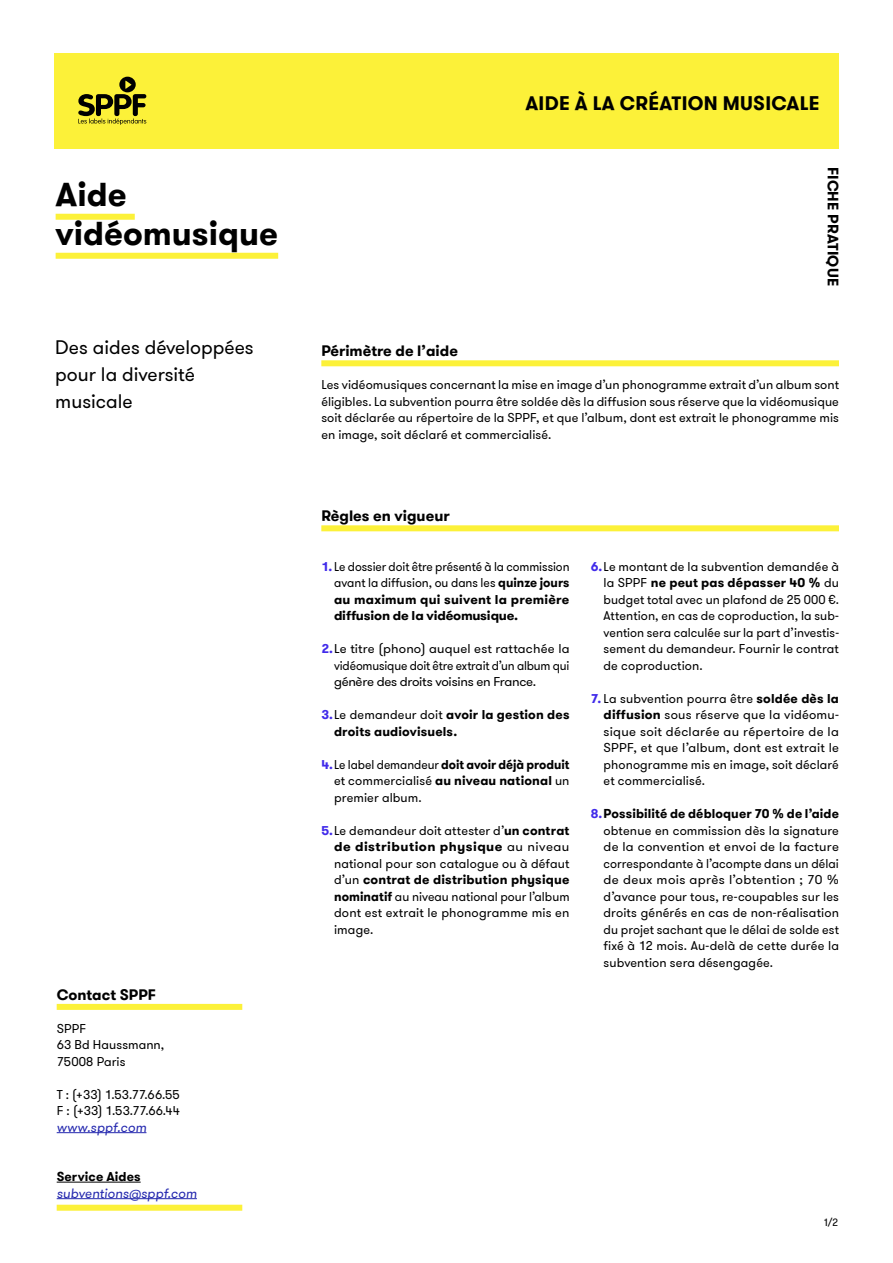
<style>
.page{position:relative;width:893px;height:1263px;background:#fff}
.page>*{position:absolute;margin:0;border:0;box-sizing:border-box;transform-origin:0 0}
.t1{font:700 33px/39px "GT Walsheim Pro";color:#000}
.t2{font:19.5px/27px "GT Walsheim Pro";color:#000}
.t3{font:700 19.5px "GT Walsheim Pro";letter-spacing:.015em;color:#000}
.t4{font:700 15px "GT Walsheim Pro";color:#000}
.t5{font:italic 13.5px "GT Walsheim Pro";color:#2529af}
.t6{font:12.75px/16.5px "GT Walsheim Pro";letter-spacing:.005em;color:#000;text-align:justify}
.t7{font:700 12.75px/16.5px "GT Walsheim Pro";letter-spacing:.01em;color:#000;text-align:justify;scale:.96 1}
.t8{font:12.75px/16.5px "GT Walsheim Pro";letter-spacing:.005em;color:#000;text-align:justify;scale:1.04 1}
.t9{font:12.75px/16.5px "GT Walsheim Pro";letter-spacing:.005em;color:#000;text-align:justify;scale:.95 1}
.t10{font:700 12.75px/16.5px "GT Walsheim Pro";letter-spacing:.01em;color:#000}
.t11{font:10.5px "GT Walsheim Pro";color:#000}
.s1{color:#412bea}
.s2{font-weight:400}
.s3{font-weight:700;color:#412bea}
.s4{font-weight:700}
</style>
<div class="page">
<div style="left:54px;top:53px;width:785px;height:95px;background:#fcf139"></div>
<div style="left:56px;top:214px;width:79px;height:6px;background:#fcf139"></div>
<div style="left:56px;top:253px;width:222px;height:6px;background:#fcf139"></div>
<div style="left:321px;top:525px;width:518px;height:6px;background:#fcf139"></div>
<div style="left:321px;top:360px;width:518px;height:6px;background:#fcf139"></div>
<svg style="left:78px;top:77px;width:68px;height:48px"></svg>
<hr style="left:57px;top:1182px;width:84px;height:1px;background:#000">
<hr style="left:57px;top:1198px;width:140px;height:1px;background:#2529af">
<hr style="left:57px;top:1132px;width:89px;height:1px;background:#2529af">
<div style="left:57px;top:1004px;width:185px;height:6px;background:#fcf139"></div>
<div style="left:57px;top:1205px;width:185px;height:6px;background:#fcf139"></div>
<h1 class="t1" style="left:56px;top:175px;width:224px">Aide vidéomusique</h1>
<h2 class="t2" style="left:55px;top:334px;width:200px">Des aides développées pour la diversité musicale</h2>
<p class="t4" style="left:57px;top:984px;width:101px">Contact SPPF</p>
<p class="t6" style="left:57px;top:1020px;width:109px;text-align:left">SPPF<br>63 Bd Haussmann,<br>75008 Paris</p>
<p class="t6" style="left:57px;top:1086px;width:125px">T : (+33) 1.53.77.66.55<br>F : (+33) 1.53.77.66.44</p>
<p class="t5" style="left:57px;top:1118px;width:91px">www.sppf.com</p>
<p class="t10" style="left:57px;top:1168px;width:85px">Service Aides</p>
<p class="t5" style="left:57px;top:1184px;width:142px">subventions@sppf.com</p>
<h2 class="t3" style="left:525px;top:91px;width:296px">AIDE À LA CRÉATION MUSICALE</h2>
<p class="t4" style="left:321px;top:341px;width:138px">Périmètre de l’aide</p>
<p class="t4" style="left:843px;top:167px;width:121px;rotate:90deg">FICHE PRATIQUE</p>
<p class="t6" style="left:321px;top:377px;width:519px">Les vidéomusiques concernant la mise en image d’un phonogramme extrait d’un album sont éligibles. La subvention pourra être soldée dès la diffusion sous réserve que la vidéomusique soit déclarée au répertoire de la SPPF, et que l’album, dont est extrait le phonogramme mis en image, soit déclaré et commercialisé.</p>
<p class="t4" style="left:321px;top:506px;width:130px">Règles en vigueur</p>
<p class="t7" style="left:334px;top:558px;width:247px;text-indent:-13px"><span class="s1">1.</span> <span class="s2">Le dossier doit être présenté à la commission avant la diffusion, ou dans les</span> quinze jours au maximum qui suivent la première diffusion de la vidéomusique.</p>
<p class="t8" style="left:334px;top:641px;width:228px;text-indent:-13px"><span class="s3">2.</span> Le titre (phono) auquel est rattachée la vidéomusique doit être extrait d’un album qui génère des droits voisins en France.</p>
<p class="t10" style="left:334px;top:706px;width:237px;text-indent:-13px"><span class="s1">3.</span> <span class="s2">Le demandeur doit</span> avoir la gestion des droits audiovisuels.</p>
<p class="t9" style="left:334px;top:756px;width:249px;text-indent:-13px"><span class="s3">4.</span> Le label demandeur <span class="s4">doit avoir déjà produit </span>et commercialisé <span class="s4">au niveau national</span> un premier album.</p>
<p class="t6" style="left:334px;top:822px;width:237px;text-indent:-13px"><span class="s3">5.</span> Le demandeur doit attester d’<span class="s4">un contrat de distribution physique</span> au niveau national pour son catalogue ou à défaut d’un <span class="s4">contrat de distribution physique nominatif</span> au niveau national pour l’album dont est extrait le phonogramme mis en image.</p>
<p class="t6" style="left:603px;top:558px;width:237px;text-indent:-13px"><span class="s3">6.</span> Le montant de la subvention demandée à la SPPF <span class="s4">ne peut pas dépasser 40 %</span> du budget total avec un plafond de 25 000 €.<br>Attention, en cas de coproduction, la sub&shy;vention sera calculée sur la part d’investis&shy;sement du demandeur. Fournir le contrat de coproduction.</p>
<p class="t6" style="left:603px;top:690px;width:237px;text-indent:-13px"><span class="s3">7.</span> La subvention pourra être <span class="s4">soldée dès la diffusion</span> sous réserve que la vidéomu&shy;sique soit déclarée au répertoire de la SPPF, et que l’album, dont est extrait le phonogramme mis en image, soit déclaré et commercialisé.</p>
<p class="t6" style="left:603px;top:806px;width:237px;text-indent:-13px"><span class="s3">8.</span> <span class="s4">Possibilité de débloquer 70 % de l’aide </span>obtenue en commission dès la signature de la convention et envoi de la facture correspondante à l’acompte dans un délai de deux mois après l’obtention ; 70 % d’avance pour tous, re-coupables sur les droits générés en cas de non-réalisation du projet sachant que le délai de solde est fixé à 12 mois. Au-delà de cette durée la subvention sera désengagée.</p>
<p class="t11" style="left:824px;top:1216px;width:15px">1/2</p>
</div>
